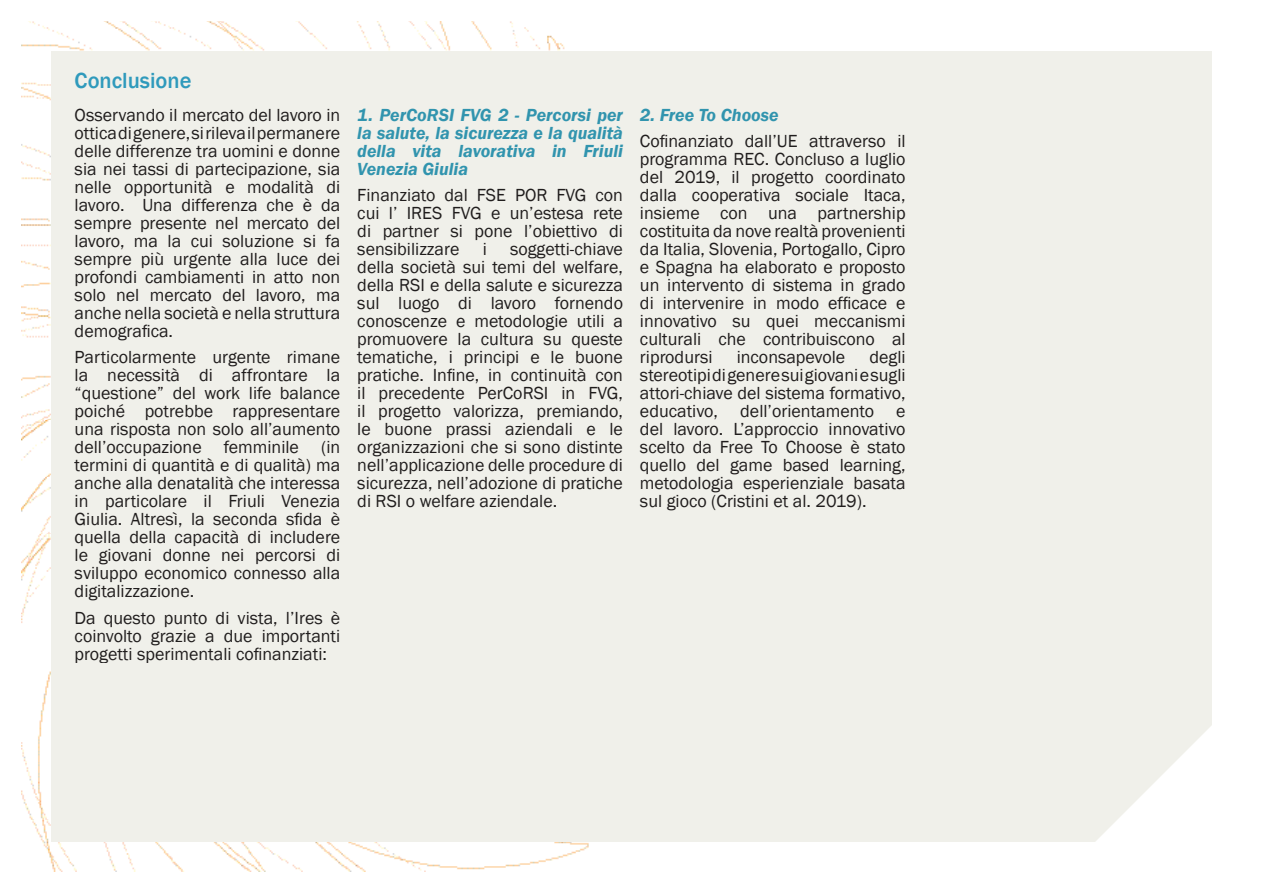
<style>
.page{position:relative;width:1263px;height:893px;background:#fff}
.page>*{position:absolute;margin:0;border:0;box-sizing:border-box;transform-origin:0 0}
.t1{font:500 22.5px "Franklin Gothic";color:#2f9abc}
.t2{font:18px/18px "Franklin Gothic";color:#231f20;text-align:justify}
.t3{font:italic 600 18px/18px "Franklin Gothic";color:#359ebe;text-align:justify}
</style>
<div class="page">
<img style="left:21px;top:21px;width:568px;height:851px">
<div style="left:51px;top:51px;width:1161px;height:791px;background:#f0f0ea"></div>
<p class="t1" style="left:75px;top:66px;width:118px">Conclusione</p>
<p class="t2" style="left:75px;top:106px;width:267px">Osservando il mercato del lavoro in ottica di genere, si rileva il permanere delle differenze tra uomini e donne sia nei tassi di partecipazione, sia nelle opportunità e modalità di lavoro. Una differenza che è da sempre presente nel mercato del lavoro, ma la cui soluzione si fa sempre più urgente alla luce dei profondi cambiamenti in atto non solo nel mercato del lavoro, ma anche nella società e nella struttura demografica.</p>
<p class="t2" style="left:75px;top:348px;width:267px">Particolarmente urgente rimane la necessità di affrontare la “questione” del work life balance poiché potrebbe rappresentare una risposta non solo all’aumento dell’occupazione femminile (in termini di quantità e di qualità) ma anche alla denatalità che interessa in particolare il Friuli Venezia Giulia. Altresì, la seconda sfida è quella della capacità di includere le giovani donne nei percorsi di sviluppo economico connesso alla digitalizzazione.</p>
<p class="t2" style="left:75px;top:609px;width:267px">Da questo punto di vista, l’Ires è coinvolto grazie a due importanti progetti sperimentali cofinanziati:</p>
<p class="t3" style="left:357px;top:106px;width:267px">1. PerCoRSI FVG 2 - Percorsi per la salute, la sicurezza e la qualità della vita lavorativa in Friuli Venezia Giulia</p>
<p class="t2" style="left:357px;top:186px;width:267px">Finanziato dal FSE POR FVG con cui l’ IRES FVG e un’estesa rete di partner si pone l’obiettivo di sensibilizzare</p>
<p class="t2" style="left:357px;top:240px;width:267px;text-indent:153px">soggetti-chiave della società sui temi del welfare, della RSI e della salute e sicurezza sul luogo di lavoro fornendo conoscenze e metodologie utili a promuovere la cultura su queste tematiche, i principi e le buone pratiche. Infine, in continuità con il precedente PerCoRSI in FVG, il progetto valorizza, premiando, le buone prassi aziendali e le organizzazioni che si sono distinte nell’applicazione delle procedure di sicurezza, nell’adozione di pratiche di RSI o welfare aziendale.</p>
<p class="t2" style="left:483px;top:240px;width:6px">i</p>
<p class="t3" style="left:640px;top:106px;width:140px">2. Free To Choose</p>
<p class="t2" style="left:640px;top:132px;width:267px">Cofinanziato dall’UE attraverso il programma REC. Concluso a luglio del 2019, il progetto coordinato dalla cooperativa sociale Itaca, insieme con una partnership costituita da nove realtà provenienti da Italia, Slovenia, Portogallo, Cipro e Spagna ha elaborato e proposto un intervento di sistema in grado di intervenire in modo efficace e innovativo su quei meccanismi culturali che contribuiscono al riprodursi</p>
<p class="t2" style="left:640px;top:348px;width:267px;text-indent:229px">degli stereotipi di genere sui giovani e sugli attori-chiave del sistema formativo, educativo, dell’orientamento e del lavoro. L’approccio innovativo scelto da Free To Choose è stato quello del game based learning, metodologia esperienziale basata sul gioco (Cristini et al. 2019).</p>
<p class="t2" style="left:737px;top:348px;width:110px">inconsapevole</p>
</div>
